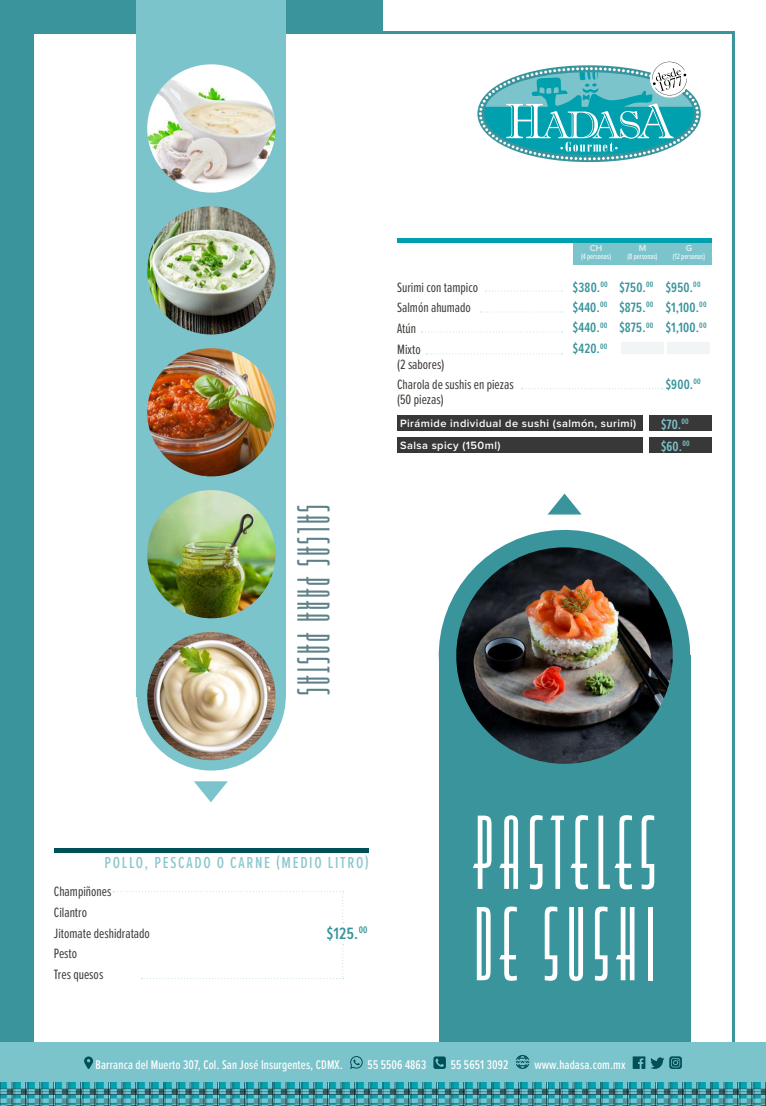
<style>
.page{position:relative;width:766px;height:1106px;background:#fff}
.page>*{position:absolute;margin:0;border:0;box-sizing:border-box;transform-origin:0 0}
.t1{font:91.3px/91.3px "Capitol Light Capitals";letter-spacing:.03em;color:#fff}
.t2{font:40px "Capitol Light Capitals";letter-spacing:.03em;color:#5e8088}
.t3{font:600 17px "Proxima Nova Ex Cn";color:#39949c}
.t4{font:500 16.5px "Proxima Nova Ex Cn";letter-spacing:.1em;color:#89c8cf}
.t5{font:14px/20.7px "Proxima Nova Ex Cn";color:#3d3936}
.t6{font:600 14px/20.4px "Proxima Nova Ex Cn";letter-spacing:.02em;color:#39949c}
.t7{font:600 14px/22.2px "Proxima Nova Ex Cn";color:#7cc4cb}
.t8{font:500 13px "Proxima Nova Ex Cn";letter-spacing:.01em;color:#fff}
.t9{font:600 11px/22.2px "Proxima Nova";letter-spacing:.04em;color:#fff}
.t10{font:600 9px "Proxima Nova";color:#e2eff1}
.t11{font:8px "Proxima Nova Ex Cn";color:#fff}
</style>
<div class="page">
<div style="left:0;top:0;width:383px;height:1106px;background:#39949c"></div>
<div style="left:34px;top:30px;width:701px;height:1012px;background:#fff"></div>
<img style="left:0;top:1081px;width:765px;height:25px">
<div style="left:0;top:1042px;width:765px;height:39px;background:#7cc4cb"></div>
<svg style="left:84px;top:1056px;width:9px;height:12px"></svg>
<svg style="left:350px;top:1056px;width:12px;height:12px"></svg>
<svg style="left:433px;top:1056px;width:13px;height:12px"></svg>
<svg style="left:515px;top:1055px;width:14px;height:14px"></svg>
<svg style="left:632px;top:1056px;width:49px;height:12px"></svg>
<svg style="left:479px;top:57px;width:219px;height:103px"></svg>
<svg style="left:485px;top:290px;width:77px;height:1px"></svg>
<svg style="left:480px;top:311px;width:82px;height:1px"></svg>
<svg style="left:421px;top:331px;width:141px;height:1px"></svg>
<svg style="left:426px;top:353px;width:136px;height:1px"></svg>
<svg style="left:521px;top:388px;width:141px;height:1px"></svg>
<div style="left:137px;top:0;width:149px;height:696px;background:#7cc4cb"></div>
<img style="left:147px;top:490px;width:129px;height:124px">
<img style="left:147px;top:348px;width:129px;height:129px">
<img style="left:147px;top:206px;width:129px;height:128px">
<img style="left:147px;top:64px;width:129px;height:129px">
<div style="left:438px;top:655px;width:252px;height:387px;background:#39949c"></div>
<svg style="left:426px;top:517px;width:276px;height:277px"></svg>
<img style="left:455px;top:547px;width:218px;height:217px">
<div style="left:54px;top:847px;width:315px;height:5px;background:#005058"></div>
<div style="left:113px;top:891px;width:230px;height:32px;background:#fff"></div>
<div style="left:142px;top:944px;width:201px;height:35px;background:#fff"></div>
<div style="left:572px;top:243px;width:47px;height:22px;background:#7cc4cb"></div>
<div style="left:619px;top:243px;width:46px;height:22px;background:#7cc4cb"></div>
<div style="left:665px;top:243px;width:46px;height:22px;background:#7cc4cb"></div>
<hr style="left:397px;top:239px;width:314px;height:4px;background:#00a0af">
<div style="left:621px;top:342px;width:42px;height:11px;background:#f2f5f5"></div>
<div style="left:667px;top:342px;width:43px;height:11px;background:#f2f5f5"></div>
<div style="left:649px;top:415px;width:62px;height:16px;background:#383838"></div>
<div style="left:649px;top:437px;width:62px;height:16px;background:#383838"></div>
<div style="left:397px;top:415px;width:245px;height:16px;background:#383838"></div>
<div style="left:397px;top:437px;width:245px;height:16px;background:#383838"></div>
<img style="left:129px;top:614px;width:164px;height:188px">
<svg style="left:547px;top:493px;width:34px;height:21px"></svg>
<p class="t5" style="left:397px;top:276px;width:83px">Surimi con tampico<br>Salmón ahumado<br>Atún<br>Mixto</p>
<p class="t5" style="left:397px;top:353px;width:118px">(2 sabores)<br>Charola de sushis en piezas</p>
<p class="t5" style="left:397px;top:389px;width:48px">(50 piezas)</p>
<p class="t10" style="left:589px;top:241px;width:14px">CH</p>
<p class="t11" style="left:581px;top:250px;width:31px">(4 personas)</p>
<p class="t10" style="left:638px;top:241px;width:9px">M</p>
<p class="t11" style="left:627px;top:250px;width:31px">(8 personas)</p>
<p class="t10" style="left:685px;top:241px;width:8px">G</p>
<p class="t11" style="left:672px;top:250px;width:34px">(12 personas)</p>
<p class="t6" style="left:572px;top:276px;width:135px">$380.<sup>00</sup> $750.<sup>00</sup> $950.<sup>00 </sup>$440.<sup>00</sup> $875.<sup>00</sup> $1,100.<sup>00 </sup>$440.<sup>00</sup> $875.<sup>00</sup> $1,100.<sup>00</sup></p>
<p class="t6" style="left:572px;top:338px;width:36px">$420.<sup>00</sup></p>
<p class="t6" style="left:665px;top:373px;width:37px">$900.<sup>00</sup></p>
<h2 class="t2" style="left:338px;top:504px;width:194px;rotate:90deg">SALSAS PARA PASTAS</h2>
<p class="t9" style="left:400px;top:411px;width:238px">Pirámide individual de sushi (salmón, surimi)<br>Salsa spicy (150ml)</p>
<p class="t7" style="left:660px;top:412px;width:30px">$70.<sup>00 </sup>$60.<sup>00</sup></p>
<p class="t4" style="left:104px;top:850px;width:266px">POLLO, PESCADO O CARNE (MEDIO LITRO)</p>
<p class="t5" style="left:54px;top:880px;width:97px">Champiñones<br>Cilantro<br>Jitomate deshidratado<br>Pesto<br>Tres quesos</p>
<p class="t3" style="left:327px;top:920px;width:42px">$125.<sup>00</sup></p>
<h1 class="t1" style="left:471px;top:810px;width:188px">PASTELES<br>DE SUSHI</h1>
<p class="t8" style="left:95px;top:1055px;width:249px">Barranca del Muerto 307, Col. San José Insurgentes, CDMX.</p>
<p class="t8" style="left:367px;top:1055px;width:60px">55 5506 4863</p>
<p class="t8" style="left:450px;top:1055px;width:59px">55 5651 3092</p>
<p class="t8" style="left:534px;top:1055px;width:93px">www.hadasa.com.mx</p>
</div>
